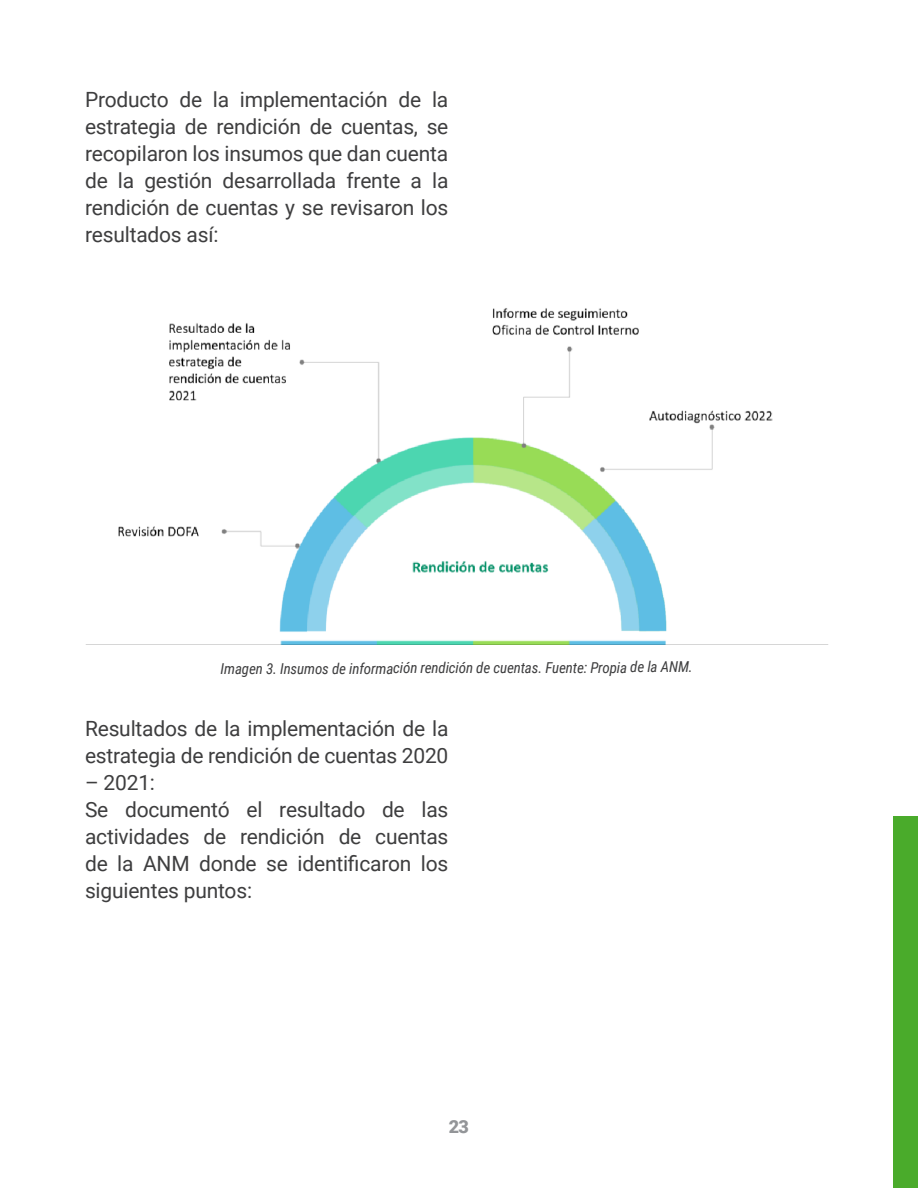
<style>
.page{position:relative;width:918px;height:1188px;background:#fff}
.page>*{position:absolute;margin:0;border:0;box-sizing:border-box;transform-origin:0 0}
.Estilo_de_párrafo_1{font:21px/27px "Roboto";letter-spacing:-.01em;color:#3e3e3f;text-align:justify}
.t1{font:900 18px "Roboto";color:#939598}
.Estilo_de_párrafo_1-2{font:italic 15px "Roboto Condensed";letter-spacing:-.015em;color:#3e3e3f}
</style>
<div class="page">
<img style="left:118px;top:308px;width:655px;height:336px">
<div style="left:894px;top:816px;width:24px;height:372px;background:#4aab2b"></div>
<p class="Estilo_de_párrafo_1" style="left:85px;top:85px;width:365px">Producto de la implementación de la estrategia de rendición de cuentas, se recopilaron los insumos que dan cuenta de la gestión desarrollada frente a la rendición de cuentas y se revisaron los resultados así:</p>
<p class="Estilo_de_párrafo_1-2" style="left:221px;top:657px;width:474px">Imagen 3. Insumos de información rendición de cuentas. Fuente: Propia de la ANM.</p>
<p class="Estilo_de_párrafo_1" style="left:85px;top:715px;width:365px">Resultados de la implementación de la estrategia de rendición de cuentas 2020</p>
<p class="Estilo_de_párrafo_1" style="left:85px;top:769px;width:71px">– 2021:</p>
<p class="Estilo_de_párrafo_1" style="left:85px;top:796px;width:365px">Se documentó el resultado de las actividades de rendición de cuentas de la ANM donde se identificaron los siguientes puntos:</p>
<p class="t1" style="left:449px;top:1114px;width:22px">23</p>
</div>
